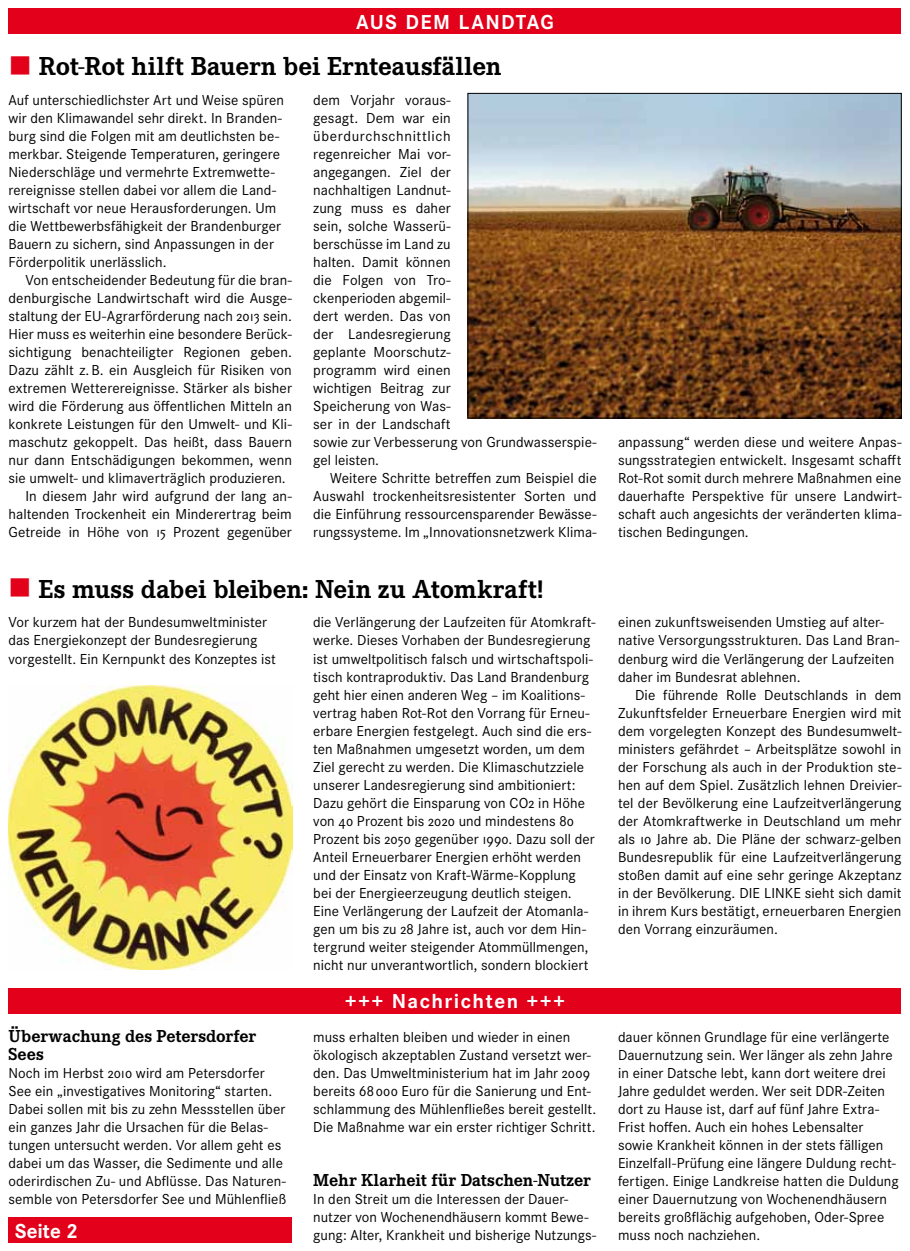
<style>
.page{position:relative;width:910px;height:1251px;background:#fff}
.page>*{position:absolute;margin:0;border:0;box-sizing:border-box;transform-origin:0 0}
.t1{font:700 27px "Corporate E";color:#000}
.t2{font:700 21px "Corporate S";letter-spacing:.065em;color:#fff}
.t3{font:700 18px/18px "Corporate E";color:#000}
.t4{font:15px/18px "Corporate S";letter-spacing:.005em;color:#000}
.s1{color:#e2001a}
</style>
<div class="page">
<img style="left:9px;top:685px;width:283px;height:284px">
<img style="left:470px;top:95px;width:429px;height:321px">
<div style="left:468px;top:93px;width:433px;height:325px;border:1px solid #000"></div>
<div style="left:9px;top:9px;width:892px;height:25px;background:#e2001a"></div>
<div style="left:9px;top:987px;width:892px;height:26px;background:#e2001a"></div>
<div style="left:9px;top:1216px;width:283px;height:26px;background:#e2001a"></div>
<h2 class="t2" style="left:356px;top:10px;width:199px">AUS DEM LANDTAG</h2>
<h1 class="t1" style="left:9px;top:51px;width:495px"><span class="s1">■</span> Rot-Rot hilft Bauern bei Ernteausfällen</h1>
<p class="t4" style="left:9px;top:91px;width:277px">Auf unterschiedlichster Art und Weise spüren wir den Klimawandel sehr direkt. In Branden&shy;burg sind die Folgen mit am deutlichsten be&shy;merkbar. Steigende Temperaturen, geringere Niederschläge und vermehrte Extremwette&shy;rereignisse stellen dabei vor allem die Land&shy;wirtschaft vor neue Herausforderungen. Um die Wettbewerbsfähigkeit der Brandenburger Bauern zu sichern, sind Anpassungen in der Förderpolitik unerlässlich.</p>
<p class="t4" style="left:26px;top:271px;width:268px">Von entscheidender Bedeutung für die bran-</p>
<p class="t4" style="left:9px;top:289px;width:285px">denburgische Landwirtschaft wird die Ausge-</p>
<p class="t4" style="left:9px;top:307px;width:285px">staltung der EU-Agrarförderung nach 2013 sein.</p>
<p class="t4" style="left:9px;top:325px;width:285px">Hier muss es weiterhin eine besondere Berück-</p>
<p class="t4" style="left:9px;top:343px;width:285px">sichtigung benachteiligter Regionen geben.</p>
<p class="t4" style="left:9px;top:361px;width:285px">Dazu zählt z.B. ein Ausgleich für Risiken von</p>
<p class="t4" style="left:9px;top:379px;width:285px">extremen Wetterereignisse. Stärker als bisher</p>
<p class="t4" style="left:9px;top:397px;width:285px">wird die Förderung aus öffentlichen Mitteln an</p>
<p class="t4" style="left:9px;top:415px;width:285px">konkrete Leistungen für den Umwelt- und Kli-</p>
<p class="t4" style="left:9px;top:433px;width:285px">maschutz gekoppelt. Das heißt, dass Bauern</p>
<p class="t4" style="left:9px;top:451px;width:285px">nur dann Entschädigungen bekommen, wenn</p>
<p class="t4" style="left:9px;top:469px;width:279px">sie umwelt- und klimaverträglich produzieren.</p>
<p class="t4" style="left:26px;top:487px;width:268px">In diesem Jahr wird aufgrund der lang an-</p>
<p class="t4" style="left:8px;top:505px;width:285px">haltenden Trockenheit ein Minderertrag beim</p>
<p class="t4" style="left:8px;top:523px;width:285px">Getreide in Höhe von 15 Prozent gegenüber</p>
<p class="t4" style="left:313px;top:91px;width:285px">dem Vorjahr voraus-<br>gesagt. Dem war ein<br>überdurchschnittlich<br>regenreicher Mai vor-<br>angegangen. Ziel der<br>nachhaltigen Landnut-<br>zung muss es daher<br>sein, solche Wasserü-<br>berschüsse im Land zu<br>halten. Damit können<br>die Folgen von Tro-<br>ckenperioden abgemil-<br>dert werden. Das von<br>der Landesregierung<br>geplante Moorschutz-<br>programm wird einen<br>wichtigen Beitrag zur<br>Speicherung von Was-<br>ser in der Landschaft<br>sowie zur Verbesserung von Grundwasserspie&shy;gel leisten.</p>
<p class="t4" style="left:313px;top:469px;width:285px;text-align:justify;text-indent:17px">Weitere Schritte betreffen zum Beispiel die Auswahl trockenheitsresistenter Sorten und die Einführung ressourcensparender Bewässe&shy;rungssysteme. Im „Innovationsnetzwerk Klima-</p>
<h1 class="t1" style="left:8px;top:573px;width:537px"><span class="s1">■</span> Es muss dabei bleiben: Nein zu Atomkraft!</h1>
<p class="t4" style="left:9px;top:613px;width:269px">Vor kurzem hat der Bundesumweltminister das Energiekonzept der Bundesregierung vorgestellt. Ein Kernpunkt des Konzeptes ist</p>
<p class="t4" style="left:313px;top:613px;width:284px">die Verlängerung der Laufzeiten für Atomkraft&shy;werke. Dieses Vorhaben der Bundesregierung ist umweltpolitisch falsch und wirtschaftspoli&shy;tisch kontraproduktiv. Das Land Brandenburg geht hier einen anderen Weg – im Koalitions&shy;vertrag haben Rot-Rot den Vorrang für Erneu&shy;erbare Energien festgelegt. Auch sind die ers&shy;ten Maßnahmen umgesetzt worden, um dem Ziel gerecht zu werden. Die Klimaschutzziele unserer Landesregierung sind ambitioniert:<br>Dazu gehört die Einsparung von CO2 in Höhe von 40 Prozent bis 2020 und mindestens 80<br>Prozent bis 2050 gegenüber 1990. Dazu soll der Anteil Erneuerbarer Energien erhöht werden und der Einsatz von Kraft-Wärme-Kopplung bei der Energieerzeugung deutlich steigen.<br>Eine Verlängerung der Laufzeit der Atomanla&shy;gen um bis zu 28 Jahre ist, auch vor dem Hin&shy;tergrund weiter steigender Atommüllmengen, nicht nur unverantwortlich, sondern blockiert</p>
<p class="t3" style="left:9px;top:1026px;width:249px">Überwachung des Petersdorfer<br>Sees</p>
<p class="t4" style="left:9px;top:1063px;width:279px">Noch im Herbst 2010 wird am Petersdorfer See ein „investigatives Monitoring“ starten.<br>Dabei sollen mit bis zu zehn Messstellen über ein ganzes Jahr die Ursachen für die Belas&shy;tungen untersucht werden. Vor allem geht es dabei um das Wasser, die Sedimente und alle oderirdischen Zu- und Abflüsse. Das Naturen&shy;semble von Petersdorfer See und Mühlenfließ</p>
<h2 class="t2" style="left:15px;top:1218px;width:65px">Seite 2</h2>
<h2 class="t2" style="left:345px;top:989px;width:222px">+++ Nachrichten +++</h2>
<p class="t4" style="left:313px;top:1027px;width:285px">muss erhalten bleiben und wieder in einen ökologisch akzeptablen Zustand versetzt wer&shy;den. Das Umweltministerium hat im Jahr 2009 bereits 68 000 Euro für die Sanierung und Ent&shy;schlammung des Mühlenfließes bereit gestellt.<br>Die Maßnahme war ein erster richtiger Schritt.</p>
<p class="t3" style="left:313px;top:1170px;width:279px">Mehr Klarheit für Datschen-Nutzer</p>
<p class="t4" style="left:313px;top:1189px;width:285px">In den Streit um die Interessen der Dauer&shy;nutzer von Wochenendhäusern kommt Bewe&shy;gung: Alter, Krankheit und bisherige Nutzungs-</p>
<p class="t4" style="left:618px;top:433px;width:285px;text-align:justify">anpassung“ werden diese und weitere Anpas&shy;sungsstrategien entwickelt. Insgesamt schafft Rot-Rot somit durch mehrere Maßnahmen eine dauerhafte Perspektive für unsere Landwirt&shy;schaft auch angesichts der veränderten klima&shy;tischen Bedingungen.</p>
<p class="t4" style="left:618px;top:613px;width:283px">einen zukunftsweisenden Umstieg auf alter&shy;native Versorgungsstrukturen. Das Land Bran&shy;denburg wird die Verlängerung der Laufzeiten daher im Bundesrat ablehnen.</p>
<p class="t4" style="left:618px;top:685px;width:285px;text-align:justify;text-indent:17px">Die führende Rolle Deutschlands in dem Zukunftsfelder Erneuerbare Energien wird mit dem vorgelegten Konzept des Bundesumwelt&shy;ministers gefährdet – Arbeitsplätze sowohl in der Forschung als auch in der Produktion ste&shy;hen auf dem Spiel. Zusätzlich lehnen Dreivier&shy;tel der Bevölkerung eine Laufzeitverlängerung der Atomkraftwerke in Deutschland um mehr als 10 Jahre ab. Die Pläne der schwarz-gelben Bundesrepublik für eine Laufzeitverlängerung stoßen damit auf eine sehr geringe Akzeptanz in der Bevölkerung. DIE LINKE sieht sich damit in ihrem Kurs bestätigt, erneuerbaren Energien den Vorrang einzuräumen.</p>
<p class="t4" style="left:618px;top:1027px;width:282px">dauer können Grundlage für eine verlängerte Dauernutzung sein. Wer länger als zehn Jahre in einer Datsche lebt, kann dort weitere drei Jahre geduldet werden. Wer seit DDR-Zeiten dort zu Hause ist, darf auf fünf Jahre Extra-Frist hoffen. Auch ein hohes Lebensalter sowie Krankheit können in der stets fälligen Einzelfall-Prüfung eine längere Duldung recht&shy;fertigen. Einige Landkreise hatten die Duldung einer Dauernutzung von Wochenendhäusern bereits großflächig aufgehoben, Oder-Spree muss noch nachziehen.</p>
</div>
